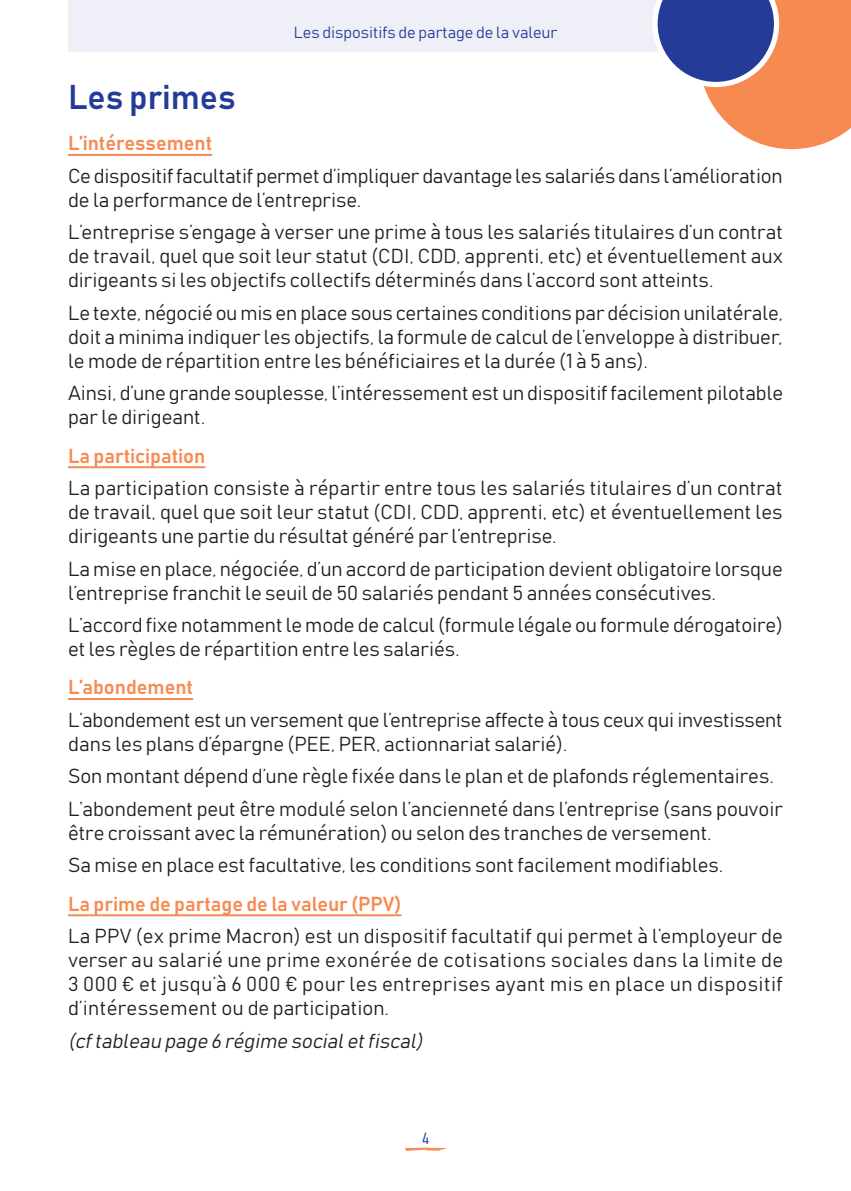
<style>
.page{position:relative;width:851px;height:1191px;background:#fff}
.page>*{position:absolute;margin:0;border:0;box-sizing:border-box;transform-origin:0 0}
.t1{font:34px "Bahnschrift";color:#243c97}
.t2{font:20px/24px "Bahnschrift";color:#231f20}
.t3{font:20px "Bahnschrift";color:#f68a51}
.t4{font:italic 20px "Bahnschrift";color:#231f20}
.t5{font:16px "Bahnschrift";color:#243c97}
</style>
<div class="page">
<svg style="left:405px;top:1148px;width:41px;height:3px"></svg>
<hr style="left:68px;top:154px;width:144px;height:2px;background:#f68a51">
<hr style="left:68px;top:466px;width:137px;height:2px;background:#f68a51">
<hr style="left:68px;top:698px;width:125px;height:2px;background:#f68a51">
<hr style="left:68px;top:914px;width:333px;height:2px;background:#f68a51">
<div style="left:68px;top:0;width:714px;height:51px;background:#efeff7"></div>
<svg style="left:652px;top:0;width:198px;height:150px"></svg>
<p class="t5" style="left:293px;top:22px;width:265px">Les dispositifs de partage de la valeur</p>
<h1 class="t1" style="left:68px;top:76px;width:169px">Les primes</h1>
<p class="t3" style="left:68px;top:131px;width:146px">L’intéressement</p>
<p class="t2" style="left:68px;top:163px;width:716px">Ce dispositif facultatif permet d’impliquer davantage les salariés dans l’amélioration de la performance de l’entreprise.</p>
<p class="t2" style="left:68px;top:220px;width:716px;text-align:justify">L’entreprise s’engage à verser une prime à tous les salariés titulaires d’un contrat de travail, quel que soit leur statut (CDI, CDD, apprenti, etc) et éventuellement aux dirigeants si les objectifs collectifs déterminés dans l’accord sont atteints.</p>
<p class="t2" style="left:68px;top:300px;width:716px;text-align:justify">Le texte, négocié ou mis en place sous certaines conditions par décision unilatérale, doit a minima indiquer les objectifs, la formule de calcul de l’enveloppe à distribuer, le mode de répartition entre les bénéficiaires et la durée (1 à 5 ans).</p>
<p class="t2" style="left:68px;top:381px;width:716px">Ainsi, d’une grande souplesse, l’intéressement est un dispositif facilement pilotable par le dirigeant.</p>
<p class="t3" style="left:68px;top:443px;width:139px">La participation</p>
<p class="t2" style="left:68px;top:476px;width:716px;text-align:justify">La participation consiste à répartir entre tous les salariés titulaires d’un contrat de travail, quel que soit leur statut (CDI, CDD, apprenti, etc) et éventuellement les dirigeants une partie du résultat généré par l’entreprise.</p>
<p class="t2" style="left:68px;top:556px;width:716px">La mise en place, négociée, d’un accord de participation devient obligatoire lorsque l’entreprise franchit le seuil de 50 salariés pendant 5 années consécutives.</p>
<p class="t2" style="left:68px;top:613px;width:716px">L’accord fixe notamment le mode de calcul (formule légale ou formule dérogatoire) et les règles de répartition entre les salariés.</p>
<p class="t3" style="left:68px;top:674px;width:126px">L’abondement</p>
<p class="t2" style="left:68px;top:707px;width:716px">L’abondement est un versement que l’entreprise affecte à tous ceux qui investissent dans les plans d’épargne (PEE, PER, actionnariat salarié).</p>
<p class="t2" style="left:68px;top:759px;width:716px;line-height:32.6px">Son montant dépend d’une règle fixée dans le plan et de plafonds réglementaires.<br>L’abondement peut être modulé selon l’ancienneté dans l’entreprise (sans pouvoir</p>
<p class="t2" style="left:68px;top:816px;width:656px;line-height:32.4px">être croissant avec la rémunération) ou selon des tranches de versement.<br>Sa mise en place est facultative, les conditions sont facilement modifiables.</p>
<p class="t3" style="left:68px;top:891px;width:335px">La prime de partage de la valeur (PPV)</p>
<p class="t2" style="left:68px;top:923px;width:716px;text-align:justify">La PPV (ex prime Macron) est un dispositif facultatif qui permet à l’employeur de verser au salarié une prime exonérée de cotisations sociales dans la limite de 3 000 € et jusqu’à 6 000 € pour les entreprises ayant mis en place un dispositif d’intéressement ou de participation.</p>
<p class="t4" style="left:68px;top:1028px;width:360px">(cftableau page 6 régime socialetfiscal)</p>
<p class="t5" style="left:422px;top:1128px;width:8px">4</p>
</div>
